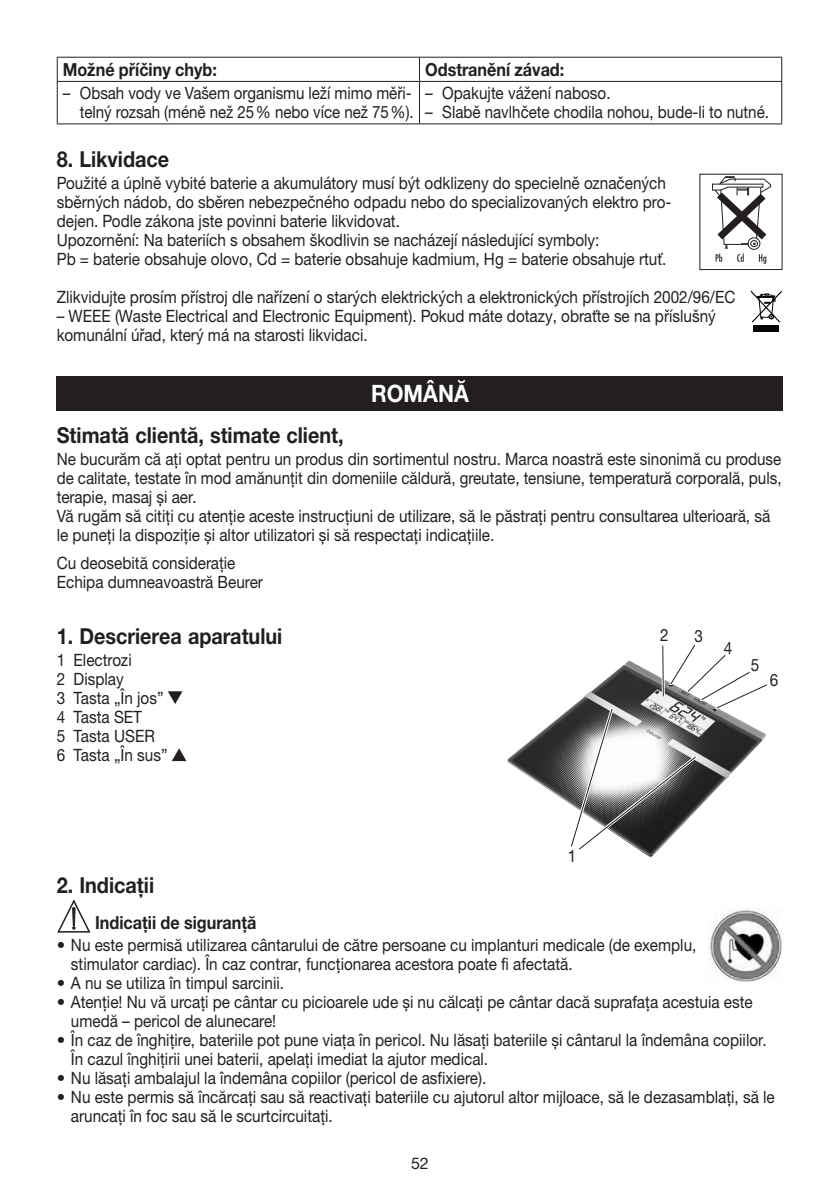
<style>
.page{position:relative;width:840px;height:1191px;background:#fff}
.page>*{position:absolute;margin:0;border:0;box-sizing:border-box;transform-origin:0 0}
.t1{font:700 24px "Helvetica Neue LTW1 G";color:#fff;scale:.9 1}
.t2{font:700 22px "Helvetica Neue LTW1 G";color:#231f20;scale:.9 1}
.t3{font:700 18px "Helvetica Neue LTW1 G";color:#231f20;scale:.9 1}
.t4{font:17px/19px "Helvetica Neue LTW1 G";color:#231f20;scale:.9 1}
.t5{font:16px "Helvetica Neue LTW1 G";color:#231f20}
.s1{font-weight:700}
</style>
<div class="page">
<svg style="left:168px;top:691px;width:14px;height:13px"></svg>
<svg style="left:172px;top:748px;width:14px;height:13px"></svg>
<svg style="left:57px;top:899px;width:34px;height:34px"></svg>
<img style="left:507px;top:711px;width:149px;height:146px">
<svg style="left:567px;top:644px;width:200px;height:209px"></svg>
<img style="left:709px;top:908px;width:73px;height:74px">
<div style="left:57px;top:376px;width:725px;height:34px;background:#231f20"></div>
<hr style="left:57px;top:57px;width:362px;height:1px;background:#231f20">
<svg style="left:57px;top:58px;width:1px;height:23px"></svg>
<hr style="left:419px;top:57px;width:362px;height:1px;background:#231f20">
<svg style="left:419px;top:58px;width:1px;height:23px"></svg>
<hr style="left:57px;top:81px;width:362px;height:1px;background:#231f20">
<hr style="left:57px;top:82px;width:1px;height:41px;background:#231f20">
<hr style="left:419px;top:81px;width:362px;height:1px;background:#231f20">
<hr style="left:419px;top:82px;width:1px;height:41px;background:#231f20">
<hr style="left:780px;top:82px;width:1px;height:41px;background:#231f20">
<hr style="left:57px;top:123px;width:724px;height:1px;background:#231f20">
<svg style="left:712px;top:175px;width:60px;height:89px"></svg>
<div style="left:752px;top:326px;width:26px;height:6px;background:#020405"></div>
<svg style="left:750px;top:290px;width:31px;height:33px"></svg>
<p class="t3" style="left:63px;top:63px;width:172px">Možné příčiny chyb:</p>
<p class="t3" style="left:425px;top:63px;width:156px">Odstranění závad:</p>
<p class="t4" style="left:63px;top:85px;width:391px;text-align:right">– Obsah vody ve Vašem organismu leží mimo měři&shy;telný rozsah (méně než 25 % nebo více než 75 %).</p>
<p class="t4" style="left:425px;top:85px;width:207px">– Opakujte vážení naboso.</p>
<p class="t4" style="left:425px;top:104px;width:383px">– Slabě navlhčete chodila nohou, bude-li to nutné.</p>
<p class="t2" style="left:57px;top:152px;width:126px">8. Likvidace</p>
<p class="t4" style="left:57px;top:175px;width:684px">Použité a úplně vybité baterie a akumulátory musí být odklizeny do specielně označených sběrných nádob, do sběren nebezpečného odpadu nebo do specializovaných elektro pro&shy;dejen. Podle zákona jste povinni baterie likvidovat.<br>Upozornění: Na bateriích s obsahem škodlivin se nacházejí následující symboly:<br>Pb = baterie obsahuje olovo, Cd = baterie obsahuje kadmium, Hg = baterie obsahuje rtuť.</p>
<p class="t4" style="left:57px;top:289px;width:755px">Zlikvidujte prosím přístroj dle nařízení o starých elektrických a elektronických přístrojích 2002/96/EC</p>
<p class="t4" style="left:57px;top:308px;width:733px">– WEEE (Waste Electrical and Electronic Equipment). Pokud máte dotazy, obraťte se na příslušný komunální úřad, který má na starosti likvidaci.</p>
<h1 class="t1" style="left:371px;top:384px;width:110px">ROMÂNĂ</h1>
<p class="t2" style="left:57px;top:427px;width:320px">Stimată clientă, stimate client,</p>
<p class="t4" style="left:57px;top:451px;width:806px">Ne bucurăm că aţi optat pentru un produs din sortimentul nostru. Marca noastră este sinonimă cu produse de calitate, testate în mod amănunţit din domeniile căldură, greutate, tensiune, temperatură corporală, puls, terapie, masaj și aer.<br>Vă rugăm să citiţi cu atenţie aceste instrucţiuni de utilizare, să le păstraţi pentru consultarea ulterioară, să le puneţi la dispoziţie și altor utilizatori și să respectaţi indicaţiile.</p>
<p class="t4" style="left:57px;top:555px;width:230px">Cu deosebită consideraţie<br>Echipa dumneavoastră Beurer</p>
<p class="t2" style="left:57px;top:628px;width:252px">1. Descrierea aparatului</p>
<p class="t4" style="left:57px;top:652px;width:125px">1 Electrozi<br>2 Display<br>3 Tasta „În jos”<br>4 Tasta SET<br>5 Tasta USER<br>6 Tasta „În sus”</p>
<p class="t4" style="left:660px;top:627px;width:11px">2</p>
<p class="t4" style="left:694px;top:628px;width:11px">3</p>
<p class="t4" style="left:723px;top:640px;width:11px">4</p>
<p class="t4" style="left:750px;top:657px;width:11px">5</p>
<p class="t4" style="left:769px;top:672px;width:11px">6</p>
<p class="t4" style="left:567px;top:848px;width:11px">1</p>
<p class="t2" style="left:57px;top:877px;width:110px">2. Indicaţii</p>
<p class="t3" style="left:95px;top:915px;width:181px">Indicaţii de siguranţă</p>
<p class="t4" style="left:71px;top:936px;width:696px;text-indent:-14px"><span class="s1">•</span> Nu este permisă utilizarea cântarului de către persoane cu implanturi medicale (de exemplu, stimulator cardiac). În caz contrar, funcţionarea acestora poate fi afectată.</p>
<p class="t4" style="left:57px;top:974px;width:254px"><span class="s1">•</span> A nu se utiliza în timpul sarcinii.</p>
<p class="t4" style="left:71px;top:993px;width:758px;text-indent:-14px"><span class="s1">•</span> Atenţie! Nu vă urcaţi pe cântar cu picioarele ude și nu călcaţi pe cântar dacă suprafaţa acestuia este umedă – pericol de alunecare!</p>
<p class="t4" style="left:71px;top:1031px;width:774px;text-indent:-14px"><span class="s1">•</span> În caz de înghiţire, bateriile pot pune viaţa în pericol. Nu lăsaţi bateriile și cântarul la îndemâna copiilor.<br>În cazul înghiţirii unei baterii, apelaţi imediat la ajutor medical.</p>
<p class="t4" style="left:57px;top:1069px;width:478px"><span class="s1">•</span> Nu lăsaţi ambalajul la îndemâna copiilor (pericol de asfixiere).</p>
<p class="t4" style="left:71px;top:1088px;width:783px;text-indent:-14px"><span class="s1">•</span> Nu este permis să încărcaţi sau să reactivaţi bateriile cu ajutorul altor mijloace, să le dezasamblaţi, să le aruncaţi în foc sau să le scurtcircuitaţi.</p>
<p class="t5" style="left:411px;top:1157px;width:19px">52</p>
</div>
